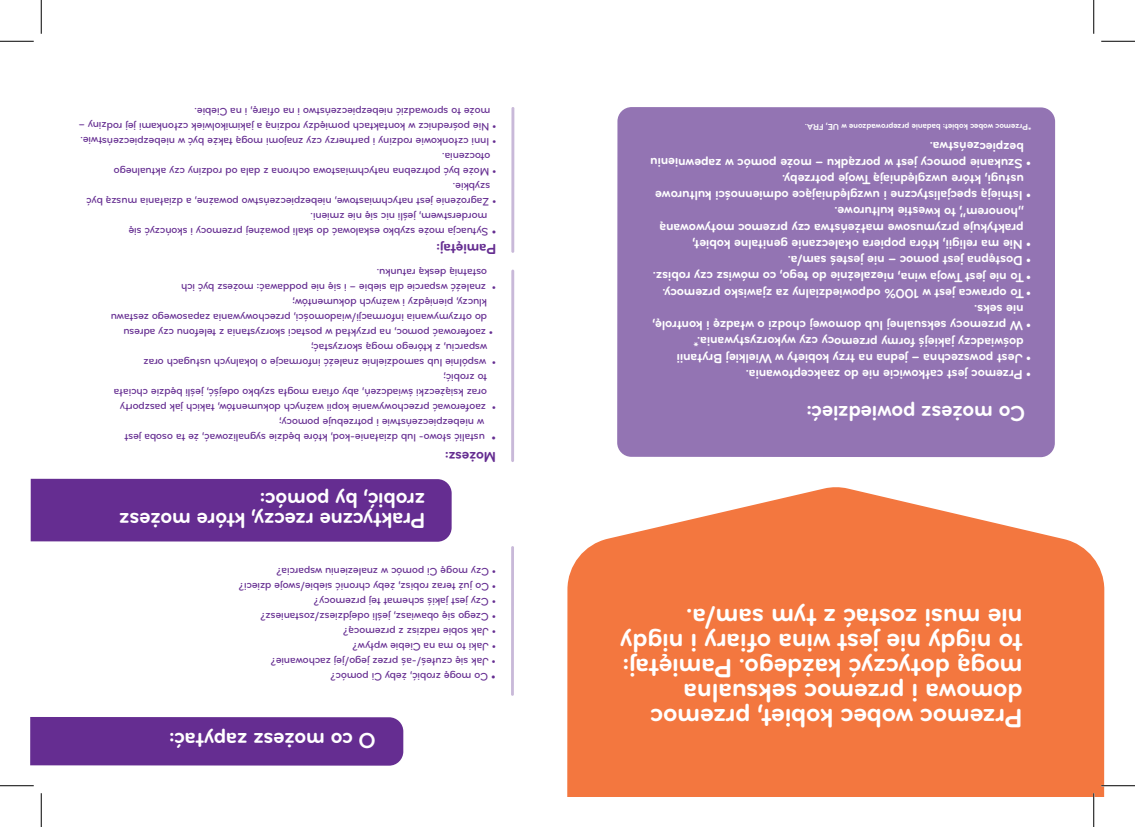
<style>
.page{position:relative;width:1135px;height:827px;background:#fff}
.page>*{position:absolute;margin:0;border:0;box-sizing:border-box;transform-origin:0 0}
.t1{font:700 27.5px/25px "Bryant Pro";letter-spacing:-.025em;color:#fff}
.t2{font:700 22.5px/19.9px "Bryant Pro";letter-spacing:-.025em;color:#fff}
.t3{font:700 15px "Bryant Pro";letter-spacing:-.025em;color:#652d91}
.t4{font:700 13.75px/16.2px "Bryant Pro";letter-spacing:-.025em;color:#fff}
.t5{font:500 12.5px "Bryant Pro";color:#652d91}
.t6{font:500 11.25px/14.9px "Bryant Pro";letter-spacing:-.025em;color:#652d91}
.t7{font:700 8.75px "Bryant Pro";letter-spacing:-.025em;color:#fff}
</style>
<div class="page">
<svg style="left:567px;top:487px;width:537px;height:309px;background:#f48553"></svg>
<div style="left:31px;top:479px;width:421px;height:62px;background:#652d91"></div>
<div style="left:617px;top:107px;width:438px;height:350px;background:#9374b3;border-radius:14px"></div>
<hr style="left:511px;top:546px;width:3px;height:149px;background:#9374b3">
<hr style="left:511px;top:269px;width:3px;height:193px;background:#9374b3;border-radius:2px">
<hr style="left:511px;top:107px;width:3px;height:146px;background:#9374b3">
<div style="left:31px;top:717px;width:372px;height:48px;background:#652d91"></div>
<hr style="left:0;top:41px;width:34px;height:1px;background:#000">
<hr style="left:1101px;top:41px;width:34px;height:1px;background:#000">
<hr style="left:0;top:785px;width:34px;height:1px;background:#000">
<hr style="left:1101px;top:785px;width:34px;height:1px;background:#000">
<hr style="left:41px;top:0;width:1px;height:34px;background:#000">
<hr style="left:41px;top:793px;width:1px;height:34px;background:#000">
<hr style="left:1093px;top:0;width:1px;height:34px;background:#000">
<hr style="left:1093px;top:793px;width:1px;height:34px;background:#000">
<p class="t6" style="left:490px;top:134px;width:413px;text-indent:-6px;rotate:-180deg">• Nie pośrednicz w kontaktach pomiędzy rodziną a jakimikolwiek członkami jej rodziny – może to sprowadzić niebezpieczeństwo i na ofiarę, i na Ciebie.</p>
<p class="t6" style="left:496px;top:149px;width:418px;rotate:-180deg">• Inni członkowie rodziny i partnerzy czy znajomi mogą także być w niebezpieczeństwie.</p>
<p class="t6" style="left:490px;top:179px;width:378px;text-indent:-6px;rotate:-180deg">• Może być potrzebna natychmiastowa ochrona z dala od rodziny czy aktualnego otoczenia.</p>
<p class="t6" style="left:490px;top:209px;width:405px;text-indent:-6px;rotate:-180deg">• Zagrożenie jest natychmiastowe, niebezpieczeństwo poważne, a działania muszą być szybkie.</p>
<p class="t6" style="left:487px;top:224px;width:179px;rotate:-180deg">morderstwem, jeśli nic się nie zmieni.</p>
<p class="t6" style="left:488px;top:239px;width:361px;rotate:-180deg">Sytuacja może szybko eskalować do skali poważnej przemocy i skończyć się</p>
<p class="t5" style="left:496px;top:240px;width:6px;rotate:-180deg">•</p>
<h3 class="t3" style="left:496px;top:258px;width:62px;rotate:-180deg">Pamiętaj:</h3>
<p class="t6" style="left:487px;top:295px;width:308px;text-indent:-9px;rotate:-180deg">• znaleźć wsparcie dla siebie – i się nie poddawać: możesz być ich ostatnią deską ratunku.</p>
<p class="t6" style="left:487px;top:340px;width:378px;text-indent:-6px;rotate:-180deg">• zaoferować pomoc, na przykład w postaci skorzystania z telefonu czy adresu do otrzymywania informacji/wiadomości, przechowywania zapasowego zestawu kluczy, pieniędzy i ważnych dokumentów;</p>
<p class="t6" style="left:487px;top:370px;width:346px;text-indent:-9px;rotate:-180deg">• wspólnie lub samodzielnie znaleźć informacje o lokalnych usługach oraz wsparciu, z którego mogą skorzystać;</p>
<p class="t6" style="left:487px;top:415px;width:375px;text-indent:-9px;rotate:-180deg">• zaoferować przechowywanie kopii ważnych dokumentów, takich jak paszporty oraz książeczki świadczeń, aby ofiara mogła szybko odejść, jeśli będzie chciała to zrobić;</p>
<p class="t6" style="left:484px;top:430px;width:207px;rotate:-180deg">w niebezpieczeństwie i potrzebuje pomocy;</p>
<p class="t6" style="left:485px;top:445px;width:362px;rotate:-180deg">ustalić słowo- lub działanie-kod, które będzie sygnalizować, że ta osoba jest</p>
<p class="t5" style="left:496px;top:446px;width:6px;rotate:-180deg">•</p>
<h2 class="t2" style="left:426px;top:530px;width:308px;rotate:-180deg">Praktyczne rzeczy, które możesz zrobić, by pomóc:</h2>
<h3 class="t3" style="left:496px;top:466px;width:53px;rotate:-180deg">Możesz:</h3>
<p class="t6" style="left:496px;top:579px;width:221px;rotate:-180deg">• Czy mogę Ci pomóc w znalezieniu wsparcia?</p>
<p class="t6" style="left:496px;top:594px;width:259px;rotate:-180deg">• Co już teraz robisz, żeby chronić siebie/swoje dzieci?</p>
<p class="t6" style="left:496px;top:609px;width:184px;rotate:-180deg">• Czy jest jakiś schemat tej przemocy?</p>
<p class="t6" style="left:496px;top:624px;width:237px;rotate:-180deg">• Czego się obawiasz, jeśli odejdziesz/zostaniesz?</p>
<p class="t6" style="left:496px;top:639px;width:154px;rotate:-180deg">• Jak sobie radzisz z przemocą?</p>
<p class="t6" style="left:496px;top:654px;width:145px;rotate:-180deg">• Jaki to ma na Ciebie wpływ?</p>
<p class="t6" style="left:496px;top:669px;width:227px;rotate:-180deg">• Jak się czułeś/-aś przez jego/jej zachowanie?</p>
<p class="t6" style="left:488px;top:684px;width:159px;rotate:-180deg">Co mogę zrobić, żeby Ci pomóc?</p>
<p class="t5" style="left:496px;top:684px;width:6px;rotate:-180deg">•</p>
<h2 class="t2" style="left:376px;top:750px;width:208px;rotate:-180deg">O co możesz zapytać:</h2>
<p class="t7" style="left:1031px;top:132px;width:228px;rotate:-180deg">*Przemoc wobec kobiet: badanie przeprowadzone w UE, FRA.</p>
<p class="t4" style="left:1024px;top:171px;width:375px;text-indent:-7px;rotate:-180deg">• Szukanie pomocy jest w porządku – może pomóc w zapewnieniu bezpieczeństwa.</p>
<p class="t4" style="left:1024px;top:204px;width:370px;text-indent:-7px;rotate:-180deg">• Istnieją specjalistyczne i uwzględniające odmienności kulturowe usługi, które uwzględniają Twoje potrzeby.</p>
<p class="t4" style="left:1024px;top:253px;width:366px;text-indent:-7px;rotate:-180deg">• Nie ma religii, która popiera okaleczanie genitalne kobiet, praktykuje przymusowe małżeństwa czy przemoc motywowaną „honorem”, to kwestie kulturowe.</p>
<p class="t4" style="left:1031px;top:269px;width:245px;rotate:-180deg">• Dostępna jest pomoc – nie jesteś sam/a.</p>
<p class="t4" style="left:1031px;top:285px;width:380px;rotate:-180deg">• To nie jest Twoja wina, niezależnie do tego, co mówisz czy robisz.</p>
<p class="t4" style="left:1031px;top:301px;width:370px;rotate:-180deg">• To oprawca jest w 100% odpowiedzialny za zjawisko przemocy.</p>
<p class="t4" style="left:1024px;top:334px;width:373px;text-indent:-7px;rotate:-180deg">• W przemocy seksualnej lub domowej chodzi o władzę i kontrolę, nie seks.</p>
<p class="t4" style="left:1024px;top:366px;width:349px;text-indent:-7px;rotate:-180deg">• Jest powszechna – jedna na trzy kobiety w Wielkiej Brytanii doświadczy jakiejś formy przemocy czy wykorzystywania.*</p>
<p class="t4" style="left:1031px;top:383px;width:287px;rotate:-180deg">• Przemoc jest całkowicie nie do zaakceptowania.</p>
<h2 class="t2" style="left:1025px;top:423px;width:220px;rotate:-180deg">Co możesz powiedzieć:</h2>
<h1 class="t1" style="left:1023px;top:730px;width:404px;rotate:-180deg">Przemoc wobec kobiet, przemoc domowa i przemoc seksualna mogą dotyczyć każdego. Pamiętaj: to nigdy nie jest wina ofiary i nigdy nie musi zostać z tym sam/a.</h1>
</div>
